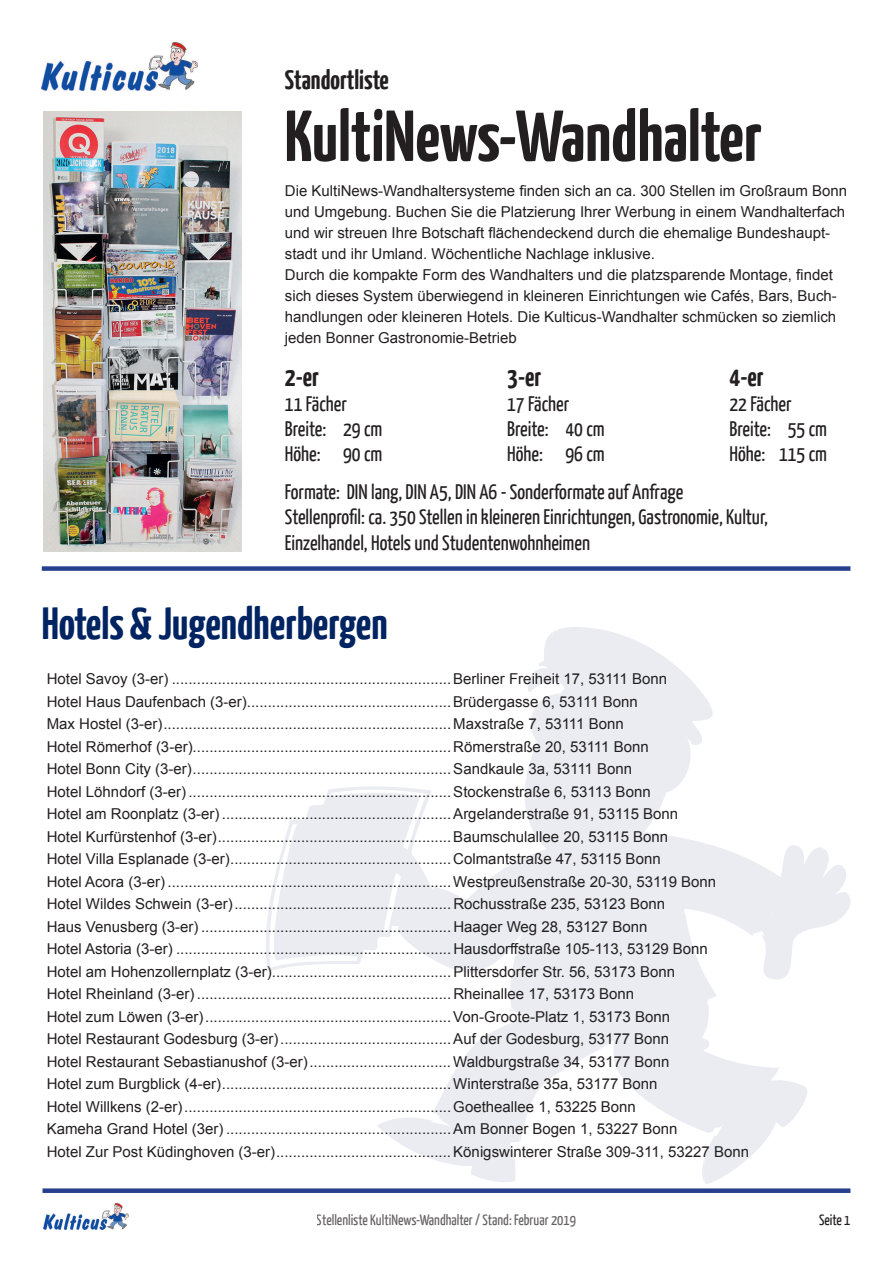
<style>
.page{position:relative;width:893px;height:1263px;background:#fff}
.page>*{position:absolute;margin:0;border:0;box-sizing:border-box;transform-origin:0 0}
.t1{font:700 72px "Yanone Kaffeesatz";color:#231f20}
.t2{font:700 45px "Yanone Kaffeesatz";color:#002361}
.t3{font:700 27px "Yanone Kaffeesatz";color:#231f20}
.t4{font:21px/25.2px "Yanone Kaffeesatz";color:#231f20}
.t5{font:15px/22.5px "Arial";color:#231f20}
.t6{font:15px "Yanone Kaffeesatz";color:#231f20}
</style>
<div class="page">
<img style="left:44px;top:1203px;width:85px;height:26px">
<div style="left:43px;top:1188px;width:807px;height:5px;background:#253f8e"></div>
<svg style="left:266px;top:627px;width:584px;height:557px"></svg>
<img style="left:42px;top:43px;width:155px;height:47px">
<img style="left:44px;top:112px;width:198px;height:439px">
<div style="left:42px;top:566px;width:808px;height:5px;background:#253f8e"></div>
<h3 class="t3" style="left:285px;top:63px;width:106px">Standortliste</h3>
<h1 class="t1" style="left:285px;top:92px;width:478px">KultiNews-Wandhalter</h1>
<p class="t5" style="left:285px;top:180px;width:564px;line-height:21px">Die KultiNews-Wandhaltersysteme finden sich an ca. 300 Stellen im Großraum Bonn und Umgebung. Buchen Sie die Platzierung Ihrer Werbung in einem Wandhalterfach und wir streuen Ihre Botschaft flächendeckend durch die ehemalige Bundeshaupt&shy;stadt und ihr Umland. Wöchentliche Nachlage inklusive.<br>Durch die kompakte Form des Wandhalters und die platzsparende Montage, findet sich dieses System überwiegend in kleineren Einrichtungen wie Cafés, Bars, Buch&shy;handlungen oder kleineren Hotels. Die Kulticus-Wandhalter schmücken so ziemlich jeden Bonner Gastronomie-Betrieb</p>
<h3 class="t3" style="left:729px;top:360px;width:35px">4-er</h3>
<h3 class="t4" style="left:729px;top:390px;width:99px">22 Fächer<br>Breite: 55 cm<br>Höhe: 115 cm</h3>
<h3 class="t3" style="left:507px;top:360px;width:35px">3-er</h3>
<h3 class="t4" style="left:507px;top:390px;width:99px">17 Fächer<br>Breite: 40 cm<br>Höhe: 96 cm</h3>
<h3 class="t4" style="left:285px;top:479px;width:484px">Formate: DIN lang, DIN A5, DIN A6 - Sonderformate auf Anfrage<br>Stellenprofil: ca. 350 Stellen in kleineren Einrichtungen, Gastronomie, Kultur,<br>Einzelhandel, Hotels und Studentenwohnheimen</h3>
<h3 class="t3" style="left:285px;top:360px;width:35px">2-er</h3>
<h3 class="t4" style="left:285px;top:390px;width:99px">11 Fächer<br>Breite: 29 cm<br>Höhe: 90 cm</h3>
<h2 class="t2" style="left:42px;top:596px;width:347px">Hotels &amp; Jugendherbergen</h2>
<p class="t5" style="left:47px;top:668px;width:704px">Hotel Savoy (3-er) ...................................................................Berliner Freiheit 17, 53111 Bonn<br>Hotel Haus Daufenbach (3-er).................................................Brüdergasse 6, 53111 Bonn<br>Max Hostel (3-er)..................................................................... Maxstraße 7, 53111 Bonn<br>Hotel Römerhof (3-er)..............................................................Römerstraße 20, 53111 Bonn<br>Hotel Bonn City (3-er)..............................................................Sandkaule 3a, 53111 Bonn<br>Hotel Löhndorf (3-er) ...............................................................Stockenstraße 6, 53113 Bonn<br>Hotel am Roonplatz (3-er) .......................................................Argelanderstraße 91, 53115 Bonn<br>Hotel Kurfürstenhof (3-er)........................................................Baumschulallee 20, 53115 Bonn<br>Hotel Villa Esplanade (3-er).....................................................Colmantstraße 47, 53115 Bonn<br>Hotel Acora (3-er) ....................................................................Westpreußenstraße 20-30, 53119 Bonn Hotel Wildes Schwein (3-er)....................................................Rochusstraße 235, 53123 Bonn<br>Haus Venusberg (3-er) ............................................................Haager Weg 28, 53127 Bonn<br>Hotel Astoria (3-er) ..................................................................Hausdorffstraße 105-113, 53129 Bonn<br>Hotel am Hohenzollernplatz (3-er)...........................................Plittersdorfer Str. 56, 53173 Bonn<br>Hotel Rheinland (3-er) .............................................................Rheinallee 17, 53173 Bonn<br>Hotel zum Löwen (3-er)...........................................................Von-Groote-Platz 1, 53173 Bonn<br>Hotel Restaurant Godesburg (3-er).........................................Auf der Godesburg, 53177 Bonn<br>Hotel Restaurant Sebastianushof (3-er)..................................Waldburgstraße 34, 53177 Bonn<br>Hotel zum Burgblick (4-er).......................................................Winterstraße 35a, 53177 Bonn<br>Hotel Willkens (2-er)................................................................Goetheallee 1, 53225 Bonn<br>Kameha Grand Hotel (3er) ......................................................Am Bonner Bogen 1, 53227 Bonn<br>Hotel Zur Post Küdinghoven (3-er)..........................................Königswinterer Straße 309-311, 53227 Bonn</p>
<p class="t6" style="left:317px;top:1210px;width:261px">Stellenliste KultiNews-Wandhalter / Stand: Februar 2019</p>
<p class="t6" style="left:819px;top:1210px;width:33px">Seite 1</p>
</div>
